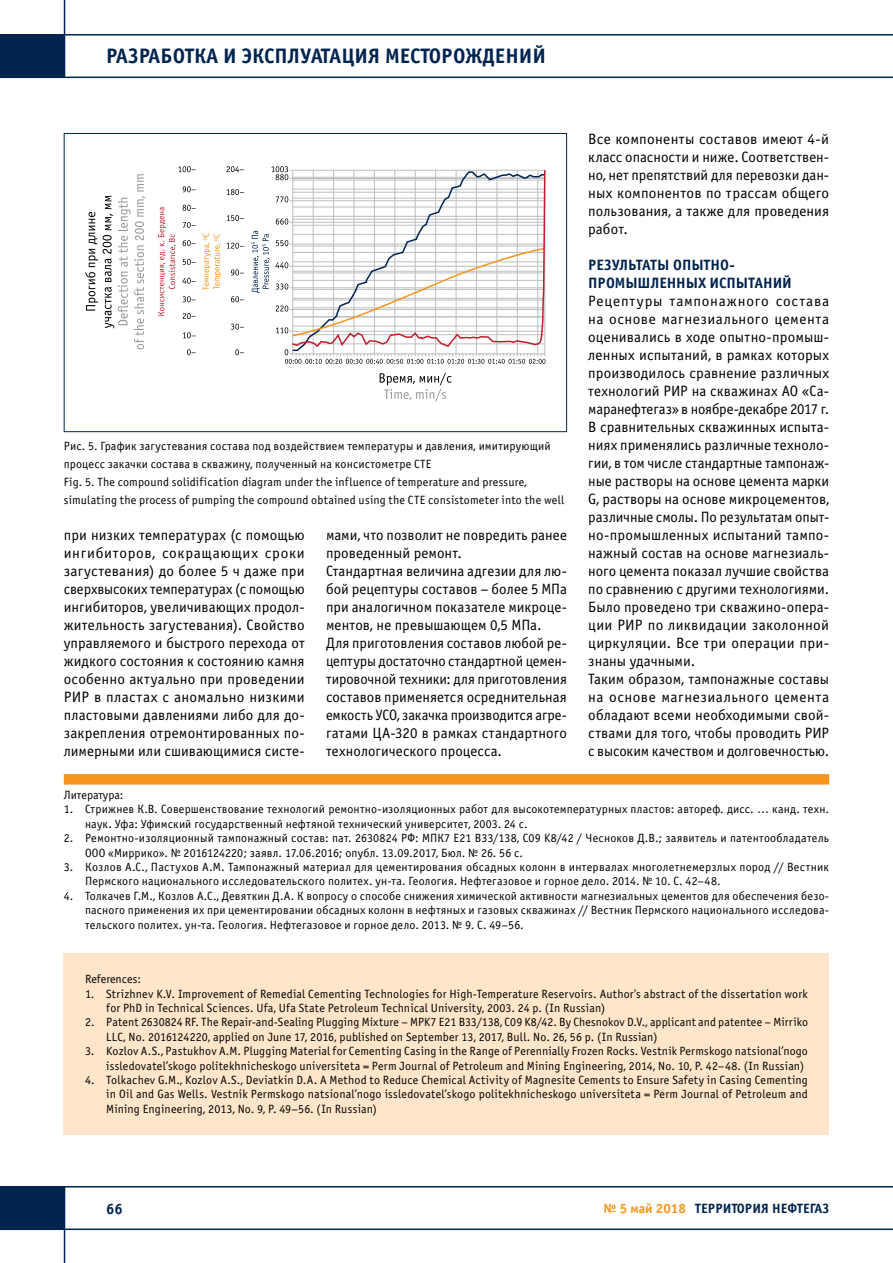
<style>
.page{position:relative;width:893px;height:1263px;background:#fff}
.page>*{position:absolute;margin:0;border:0;box-sizing:border-box;transform-origin:0 0}
.t1{font:700 21px "Officina Sans C";color:#00234f}
.t2{font:15px/18px "Officina Sans C";letter-spacing:.005em;color:#000;text-align:justify}
.t3{font:700 15px/18px "Officina Sans C";letter-spacing:-.005em;color:#00234f}
.t4{font:700 13.5px "Officina Sans C";color:#00234f}
.t5{font:12px/14.4px "Officina Sans C";letter-spacing:.015em;color:#000}
.s1{color:#f7941e}
</style>
<div class="page">
<hr style="left:0;top:77px;width:893px;height:1px;background:#00234f">
<hr style="left:64px;top:0;width:1px;height:77px;background:#00234f">
<hr style="left:0;top:34px;width:893px;height:2px;background:#00234f">
<div style="left:0;top:35px;width:64px;height:42px;background:#00234f"></div>
<hr style="left:0;top:1186px;width:893px;height:1px;background:#00234f">
<hr style="left:64px;top:1186px;width:1px;height:77px;background:#00234f">
<hr style="left:0;top:1228px;width:893px;height:2px;background:#00234f">
<div style="left:0;top:1187px;width:64px;height:42px;background:#00234f"></div>
<div style="left:64px;top:774px;width:765px;height:11px;background:#f7941e"></div>
<div style="left:64px;top:953px;width:765px;height:181px;background:#ffe6ca"></div>
<svg style="left:85px;top:174px;width:60px;height:175px"></svg>
<svg style="left:158px;top:207px;width:18px;height:109px"></svg>
<svg style="left:380px;top:373px;width:72px;height:29px"></svg>
<svg style="left:276px;top:219px;width:12px;height:6px"></svg>
<svg style="left:276px;top:196px;width:12px;height:6px"></svg>
<svg style="left:271px;top:166px;width:17px;height:14px"></svg>
<svg style="left:235px;top:349px;width:9px;height:6px"></svg>
<svg style="left:231px;top:324px;width:13px;height:6px"></svg>
<svg style="left:231px;top:296px;width:13px;height:6px"></svg>
<svg style="left:227px;top:215px;width:17px;height:6px"></svg>
<svg style="left:203px;top:233px;width:41px;height:57px"></svg>
<svg style="left:227px;top:189px;width:17px;height:6px"></svg>
<svg style="left:227px;top:166px;width:17px;height:6px"></svg>
<svg style="left:187px;top:349px;width:9px;height:6px"></svg>
<svg style="left:183px;top:332px;width:13px;height:6px"></svg>
<svg style="left:183px;top:313px;width:13px;height:6px"></svg>
<svg style="left:183px;top:259px;width:13px;height:6px"></svg>
<svg style="left:182px;top:278px;width:14px;height:6px"></svg>
<svg style="left:183px;top:296px;width:13px;height:6px"></svg>
<svg style="left:183px;top:240px;width:13px;height:6px"></svg>
<svg style="left:183px;top:222px;width:13px;height:6px"></svg>
<svg style="left:182px;top:205px;width:14px;height:6px"></svg>
<svg style="left:183px;top:186px;width:13px;height:6px"></svg>
<svg style="left:178px;top:166px;width:18px;height:6px"></svg>
<hr style="left:289px;top:222px;width:256px;height:1px;background:#bcbec0">
<hr style="left:289px;top:200px;width:256px;height:1px;background:#bcbec0">
<hr style="left:289px;top:178px;width:256px;height:1px;background:#bcbec0">
<hr style="left:289px;top:170px;width:256px;height:1px;background:#bcbec0">
<svg style="left:285px;top:349px;width:260px;height:15px"></svg>
<hr style="left:313px;top:171px;width:1px;height:185px;background:#bcbec0">
<hr style="left:333px;top:171px;width:1px;height:185px;background:#bcbec0">
<hr style="left:354px;top:171px;width:1px;height:185px;background:#bcbec0">
<hr style="left:374px;top:171px;width:1px;height:185px;background:#bcbec0">
<hr style="left:394px;top:171px;width:1px;height:185px;background:#bcbec0">
<hr style="left:415px;top:171px;width:1px;height:185px;background:#bcbec0">
<hr style="left:435px;top:171px;width:1px;height:185px;background:#bcbec0">
<hr style="left:456px;top:171px;width:1px;height:185px;background:#bcbec0">
<hr style="left:476px;top:171px;width:1px;height:185px;background:#bcbec0">
<hr style="left:496px;top:171px;width:1px;height:185px;background:#bcbec0">
<hr style="left:517px;top:171px;width:1px;height:185px;background:#bcbec0">
<hr style="left:537px;top:171px;width:1px;height:185px;background:#bcbec0">
<hr style="left:544px;top:171px;width:1px;height:185px;background:#bcbec0">
<svg style="left:291px;top:348px;width:254px;height:4px"></svg>
<svg style="left:252px;top:231px;width:38px;height:103px"></svg>
<svg style="left:290px;top:169px;width:255px;height:179px"></svg>
<div style="left:64px;top:133px;width:503px;height:299px;border:1px solid #00234f"></div>
<h1 class="t1" style="left:106px;top:44px;width:441px">РАЗРАБОТКА И ЭКСПЛУАТАЦИЯ МЕСТОРОЖДЕНИЙ</h1>
<p class="t5" style="left:64px;top:437px;width:502px;line-height:18px">Рис. 5. График загустевания состава под воздействием температуры и давления, имитирующий процесс закачки состава в скважину, полученный на консистометре СТЕ<br>Fig. 5. The compound solidification diagram under the influence of temperature and pressure, simulating the process of pumping the compound obtained using the CTE consistometer into the well</p>
<p class="t2" style="left:64px;top:526px;width:242px">при низких температурах (с помощью ингибиторов, сокращающих сроки загустевания) до более 5 ч даже при сверхвысоких температурах (с помощью ингибиторов, увеличивающих продол&shy;жительность загустевания). Свойство управляемого и быстрого перехода от жидкого состояния к состоянию камня особенно актуально при проведении РИР в пластах с аномально низкими пластовыми давлениями либо для до&shy;закрепления отремонтированных по&shy;лимерными или сшивающимися систе-</p>
<p class="t2" style="left:326px;top:526px;width:242px;text-align:left">мами, что позволит не повредить ранее проведенный ремонт.<br>Стандартная величина адгезии для лю&shy;бой рецептуры составов – более 5 МПа при аналогичном показателе микроце&shy;ментов, не превышающем 0,5 МПа.<br>Для приготовления составов любой ре&shy;цептуры достаточно стандартной цемен&shy;тировочной техники: для приготовления составов применяется осреднительная емкость УСО, закачка производится агре&shy;гатами ЦА-320 в рамках стандартного технологического процесса.</p>
<p class="t2" style="left:588px;top:130px;width:242px">Все компоненты составов имеют 4-й класс опасности и ниже. Соответствен&shy;но, нет препятствий для перевозки дан&shy;ных компонентов по трассам общего пользования, а также для проведения работ.</p>
<p class="t3" style="left:588px;top:256px;width:205px">РЕЗУЛЬТАТЫ ОПЫТНО-<br>ПРОМЫШЛЕННЫХ ИСПЫТАНИЙ</p>
<p class="t2" style="left:588px;top:292px;width:242px;text-align:left">Рецептуры тампонажного состава на основе магнезиального цемента оценивались в ходе опытно-промыш&shy;ленных испытаний, в рамках которых производилось сравнение различных технологий РИР на скважинах АО «Са&shy;маранефтегаз» в ноябре-декабре 2017 г.<br>В сравнительных скважинных испыта&shy;ниях применялись различные техноло&shy;гии, в том числе стандартные тампонаж&shy;ные растворы на основе цемента марки G, растворы на основе микроцементов, различные смолы. По результатам опыт&shy;но-промышленных испытаний тампо&shy;нажный состав на основе магнезиаль&shy;ного цемента показал лучшие свойства по сравнению с другими технологиями.<br>Было проведено три скважино-опера&shy;ции РИР по ликвидации заколонной циркуляции. Все три операции при&shy;знаны удачными.<br>Таким образом, тампонажные составы на основе магнезиального цемента обладают всеми необходимыми свой&shy;ствами для того, чтобы проводить РИР с высоким качеством и долговечностью.</p>
<p class="t5" style="left:64px;top:788px;width:61px">Литература:</p>
<p class="t5" style="left:85px;top:802px;width:746px;text-indent:-21px">1. Стрижнев К.В. Совершенствование технологий ремонтно-изоляционных работ для высокотемпературных пластов: автореф. дисс. … канд. техн. наук. Уфа: Уфимский государственный нефтяной технический университет, 2003. 24 с.</p>
<p class="t5" style="left:85px;top:831px;width:746px;text-indent:-21px">2. Ремонтно-изоляционный тампонажный состав: пат. 2630824 РФ: МПК7 E21 B33/138, C09 K8/42 / Чесноков Д.В.; заявитель и патентообладатель<br>ООО «Миррико». № 2016124220; заявл. 17.06.2016; опубл. 13.09.2017, Бюл. № 26. 56 с.</p>
<p class="t5" style="left:85px;top:860px;width:746px;text-indent:-21px">3. Козлов А.С., Пастухов А.М. Тампонажный материал для цементирования обсадных колонн в интервалах многолетнемерзлых пород // Вестник<br>Пермского национального исследовательского политех. ун-та. Геология. Нефтегазовое и горное дело. 2014. № 10. С. 42–48.</p>
<p class="t5" style="left:85px;top:889px;width:746px;text-align:justify;text-indent:-21px">4. Толкачев Г.М., Козлов А.С., Девяткин Д.А. К вопросу о способе снижения химической активности магнезиальных цементов для обеспечения безо&shy;пасного применения их при цементировании обсадных колонн в нефтяных и газовых скважинах // Вестник Пермского национального исследова&shy;тельского политех. ун-та. Геология. Нефтегазовое и горное дело. 2013. № 9. С. 49–56.</p>
<p class="t5" style="left:85px;top:972px;width:57px">References:</p>
<p class="t5" style="left:106px;top:987px;width:703px;text-indent:-21px">1. Strizhnev K.V. Improvement of Remedial Cementing Technologies for High-Temperature Reservoirs. Author's abstract of the dissertation work for PhD in Technical Sciences. Ufa, Ufa State Petroleum Technical University, 2003. 24 p. (In Russian)</p>
<p class="t5" style="left:106px;top:1015px;width:703px;text-indent:-21px">2. Patent 2630824 RF. The Repair-and-Sealing Plugging Mixture – MPK7 E21 B33/138, C09 K8/42. By Chesnokov D.V., applicant and patentee – Mirriko<br>LLC, No. 2016124220, applied on June 17, 2016, published on September 13, 2017, Bull. No. 26, 56 p. (In Russian)</p>
<p class="t5" style="left:106px;top:1044px;width:703px;text-indent:-21px">3. Kozlov A.S., Pastukhov A.M. Plugging Material for Cementing Casing in the Range of Perennially Frozen Rocks. Vestnik Permskogo natsional’nogo issledovatel’skogo politekhnicheskogo universiteta = Perm Journal of Petroleum and Mining Engineering, 2014, No. 10, P. 42–48. (In Russian)</p>
<p class="t5" style="left:106px;top:1073px;width:703px;text-align:justify;text-indent:-21px">4. Tolkachev G.M., Kozlov A.S., Deviatkin D.A. A Method to Reduce Chemical Activity of Magnesite Cements to Ensure Safety in Casing Cementing in Oil and Gas Wells. Vestnik Permskogo natsional’nogo issledovatel’skogo politekhnicheskogo universiteta = Perm Journal of Petroleum and Mining Engineering, 2013, No. 9, P. 49–56. (In Russian)</p>
<p class="t3" style="left:106px;top:1200px;width:18px">66</p>
<p class="t4" style="left:603px;top:1201px;width:227px"><span class="s1">№ 5 май 2018</span> ТЕРРИТОРИЯ НЕФТЕГАЗ</p>
</div>
